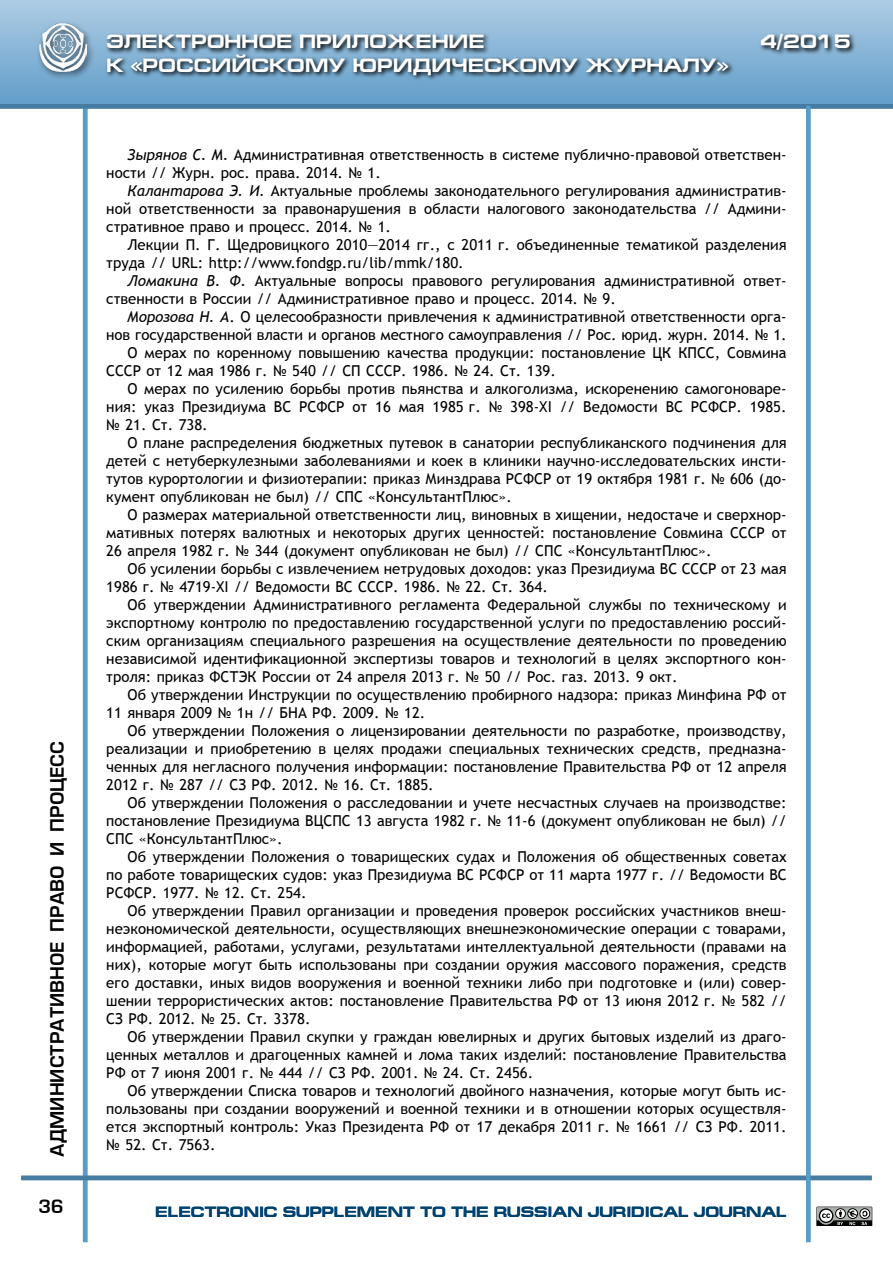
<style>
.page{position:relative;width:893px;height:1263px;background:#fff}
.page>*{position:absolute;margin:0;border:0;box-sizing:border-box;transform-origin:0 0}
.t1{font:700 19.5px "Europe Ext";color:#fff}
.t2{font:18px "Europe Demi Normal";color:#000}
.t3{font:15px/18px "Trebuchet MS";color:#000}
.t4{font:700 15px "Europe Ext";color:#004371}
.s1{font-style:italic}
</style>
<div class="page">
<svg style="left:816px;top:1206px;width:57px;height:20px"></svg>
<div style="left:0;top:0;width:893px;height:106px;background:linear-gradient(to bottom,#aecce4,#619dc9)"></div>
<hr style="left:83px;top:106px;width:4px;height:1136px;background:#589cca">
<hr style="left:21px;top:1176px;width:851px;height:4px;background:#467ba2">
<div style="left:0;top:104px;width:893px;height:5px;background:#467ba2"></div>
<div style="left:35px;top:20px;width:60px;height:60px;background:#000;opacity:.63"></div>
<svg style="left:105px;top:31px;width:751px;height:50px;background:#6b90ac"></svg>
<hr style="left:806px;top:106px;width:4px;height:1136px;background:#589cca">
<p class="t2" style="left:47px;top:1157px;width:416px;rotate:-90deg">АДМИНИСТРАТИВНОЕ ПРАВО И ПРОЦЕСС</p>
<h1 class="t1" style="left:106px;top:31px;width:380px">ЭЛЕКТРОННОЕ ПРИЛОЖЕНИЕ</h1>
<h1 class="t1" style="left:760px;top:31px;width:92px">4/2015</h1>
<h1 class="t1" style="left:106px;top:54px;width:624px">К «РОССИЙСКОМУ ЮРИДИЧЕСКОМУ ЖУРНАЛУ»</h1>
<p class="t3" style="left:106px;top:146px;width:682px;text-indent:21px"><span class="s1">Зырянов С. М.</span> Административная ответственность в системе публично-правовой ответствен&shy;ности // Журн. рос. права. 2014. № 1.</p>
<p class="t3" style="left:106px;top:182px;width:682px;text-align:justify;text-indent:21px"><span class="s1">Калантарова Э. И.</span> Актуальные проблемы законодательного регулирования административ&shy;ной ответственности за правонарушения в области налогового законодательства // Админи&shy;стративное право и процесс. 2014. № 1.</p>
<p class="t3" style="left:106px;top:236px;width:682px;text-indent:21px">Лекции П. Г. Щедровицкого 2010―2014 гг., с 2011 г. объединенные тематикой разделения труда // URL: http://www.fondgp.ru/lib/mmk/180.</p>
<p class="t3" style="left:106px;top:272px;width:682px;text-indent:21px"><span class="s1">Ломакина В. Ф.</span> Актуальные вопросы правового регулирования административной ответ&shy;ственности в России // Административное право и процесс. 2014. № 9.</p>
<p class="t3" style="left:128px;top:308px;width:661px"><span class="s1">Морозова Н. А</span>. О целесообразности привлечения к административной ответственности орга-</p>
<p class="t3" style="left:106px;top:326px;width:682px">нов государственной власти и органов местного самоуправления // Рос. юрид. журн. 2014. № 1.</p>
<p class="t3" style="left:128px;top:344px;width:661px">О мерах по коренному повышению качества продукции: постановление ЦК КПСС, Совмина</p>
<p class="t3" style="left:106px;top:362px;width:451px">СССР от 12 мая 1986 г. № 540 // СП СССР. 1986. № 24. Ст. 139.</p>
<p class="t3" style="left:128px;top:380px;width:661px">О мерах по усилению борьбы против пьянства и алкоголизма, искоренению самогоноваре-</p>
<p class="t3" style="left:106px;top:398px;width:682px">ния: указ Президиума ВС РСФСР от 16 мая 1985 г. № 398-XI // Ведомости ВС РСФСР. 1985.</p>
<p class="t3" style="left:106px;top:416px;width:103px">№ 21. Ст. 738.</p>
<p class="t3" style="left:128px;top:434px;width:661px">О плане распределения бюджетных путевок в санатории республиканского подчинения для</p>
<p class="t3" style="left:106px;top:452px;width:682px">детей с нетуберкулезными заболеваниями и коек в клиники научно-исследовательских инсти-</p>
<p class="t3" style="left:106px;top:470px;width:682px">тутов курортологии и физиотерапии: приказ Минздрава РСФСР от 19 октября 1981 г. № 606 (до-</p>
<p class="t3" style="left:106px;top:488px;width:407px">кумент опубликован не был) // СПС «КонсультантПлюс».</p>
<p class="t3" style="left:128px;top:506px;width:661px">О размерах материальной ответственности лиц, виновных в хищении, недостаче и сверхнор-</p>
<p class="t3" style="left:106px;top:524px;width:682px">мативных потерях валютных и некоторых других ценностей: постановление Совмина СССР от</p>
<p class="t3" style="left:106px;top:542px;width:607px">26 апреля 1982 г. № 344 (документ опубликован не был) // СПС «КонсультантПлюс».</p>
<p class="t3" style="left:128px;top:560px;width:661px">Об усилении борьбы с извлечением нетрудовых доходов: указ Президиума ВС СССР от 23 мая</p>
<p class="t3" style="left:106px;top:578px;width:443px">1986 г. № 4719-XI // Ведомости ВС СССР. 1986. № 22. Ст. 364.</p>
<p class="t3" style="left:128px;top:596px;width:661px">Об утверждении Административного регламента Федеральной службы по техническому и</p>
<p class="t3" style="left:106px;top:614px;width:682px">экспортному контролю по предоставлению государственной услуги по предоставлению россий-</p>
<p class="t3" style="left:106px;top:632px;width:682px">ским организациям специального разрешения на осуществление деятельности по проведению</p>
<p class="t3" style="left:106px;top:650px;width:682px">независимой идентификационной экспертизы товаров и технологий в целях экспортного кон-</p>
<p class="t3" style="left:106px;top:668px;width:573px">троля: приказ ФСТЭК России от 24 апреля 2013 г. № 50 // Рос. газ. 2013. 9 окт.</p>
<p class="t3" style="left:128px;top:686px;width:661px">Об утверждении Инструкции по осуществлению пробирного надзора: приказ Минфина РФ от</p>
<p class="t3" style="left:106px;top:704px;width:321px">11 января 2009 № 1н // БНА РФ. 2009. № 12.</p>
<p class="t3" style="left:128px;top:722px;width:661px">Об утверждении Положения о лицензировании деятельности по разработке, производству,</p>
<p class="t3" style="left:106px;top:740px;width:682px">реализации и приобретению в целях продажи специальных технических средств, предназна-</p>
<p class="t3" style="left:106px;top:758px;width:682px">ченных для негласного получения информации: постановление Правительства РФ от 12 апреля</p>
<p class="t3" style="left:106px;top:776px;width:329px">2012 г. № 287 // СЗ РФ. 2012. № 16. Ст. 1885.</p>
<p class="t3" style="left:128px;top:794px;width:661px">Об утверждении Положения о расследовании и учете несчастных случаев на производстве:</p>
<p class="t3" style="left:106px;top:812px;width:682px">постановление Президиума ВЦСПС 13 августа 1982 г. № 11-6 (документ опубликован не был) //</p>
<p class="t3" style="left:106px;top:830px;width:178px">СПС «КонсультантПлюс».</p>
<p class="t3" style="left:128px;top:848px;width:661px">Об утверждении Положения о товарищеских судах и Положения об общественных советах</p>
<p class="t3" style="left:106px;top:866px;width:682px">по работе товарищеских судов: указ Президиума ВС РСФСР от 11 марта 1977 г. // Ведомости ВС</p>
<p class="t3" style="left:106px;top:884px;width:202px">РСФСР. 1977. № 12. Ст. 254.</p>
<p class="t3" style="left:128px;top:902px;width:661px">Об утверждении Правил организации и проведения проверок российских участников внеш-</p>
<p class="t3" style="left:106px;top:920px;width:682px">неэкономической деятельности, осуществляющих внешнеэкономические операции с товарами,</p>
<p class="t3" style="left:106px;top:938px;width:682px">информацией, работами, услугами, результатами интеллектуальной деятельности (правами на</p>
<p class="t3" style="left:106px;top:956px;width:682px">них), которые могут быть использованы при создании оружия массового поражения, средств</p>
<p class="t3" style="left:106px;top:974px;width:682px">его доставки, иных видов вооружения и военной техники либо при подготовке и (или) совер-</p>
<p class="t3" style="left:106px;top:992px;width:682px">шении террористических актов: постановление Правительства РФ от 13 июня 2012 г. № 582 //</p>
<p class="t3" style="left:106px;top:1010px;width:206px">СЗ РФ. 2012. № 25. Ст. 3378.</p>
<p class="t3" style="left:128px;top:1028px;width:661px">Об утверждении Правил скупки у граждан ювелирных и других бытовых изделий из драго-</p>
<p class="t3" style="left:106px;top:1046px;width:682px">ценных металлов и драгоценных камней и лома таких изделий: постановление Правительства</p>
<p class="t3" style="left:106px;top:1064px;width:428px">РФ от 7 июня 2001 г. № 444 // СЗ РФ. 2001. № 24. Ст. 2456.</p>
<p class="t3" style="left:128px;top:1082px;width:661px">Об утверждении Списка товаров и технологий двойного назначения, которые могут быть ис-</p>
<p class="t3" style="left:106px;top:1100px;width:682px">пользованы при создании вооружений и военной техники и в отношении которых осуществля-</p>
<p class="t3" style="left:106px;top:1118px;width:682px">ется экспортный контроль: Указ Президента РФ от 17 декабря 2011 г. № 1661 // СЗ РФ. 2011.</p>
<p class="t3" style="left:106px;top:1136px;width:111px">№ 52. Ст. 7563.</p>
<p class="t2" style="left:38px;top:1196px;width:27px">36</p>
<p class="t4" style="left:155px;top:1204px;width:633px">ELECTRONIC SUPPLEMENT TO THE RUSSIAN JURIDICAL JOURNAL</p>
</div>
